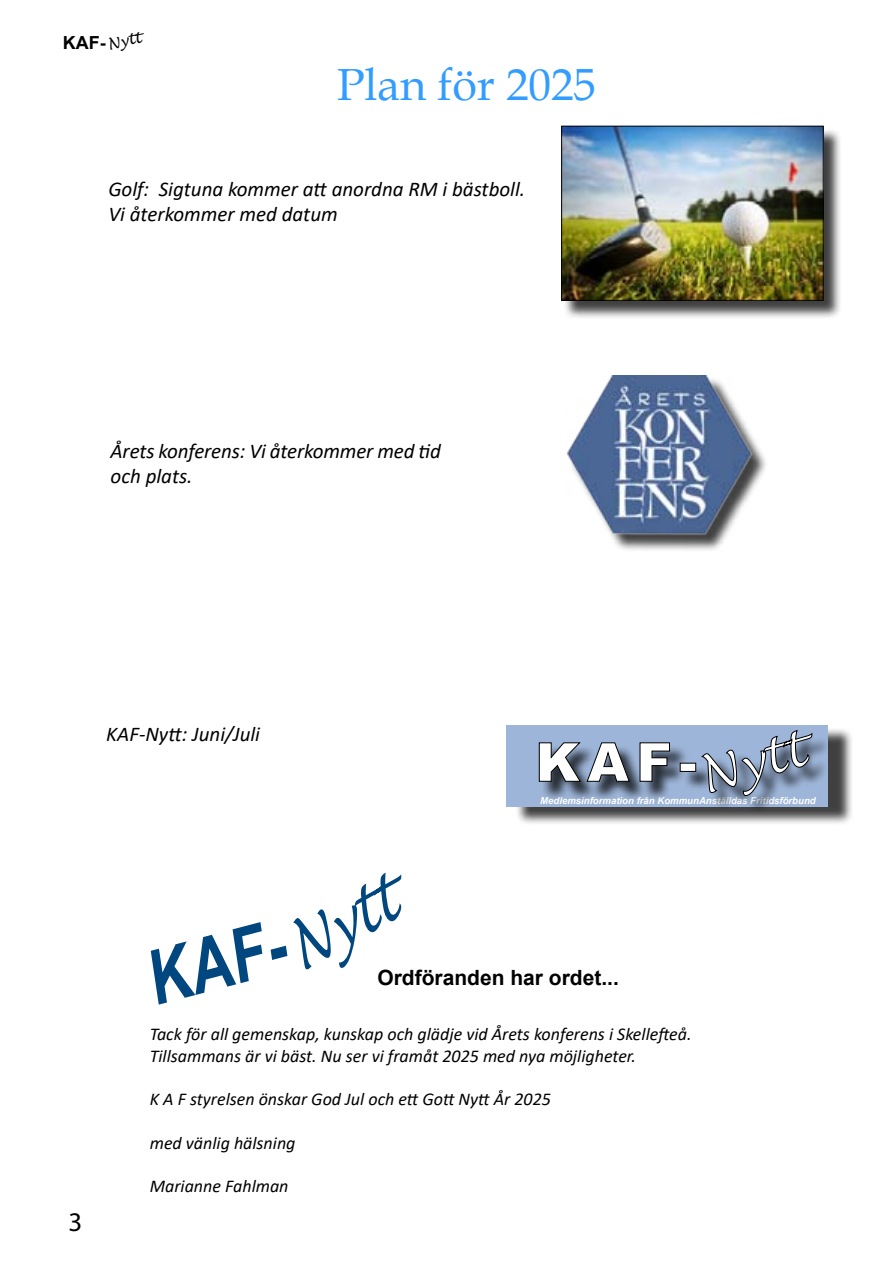
<style>
.page{position:relative;width:893px;height:1263px;background:#fff}
.page>*{position:absolute;margin:0;border:0;box-sizing:border-box;transform-origin:0 0}
.t1{font:45px "Book Antiqua";color:#329cff}
.t2{font:27px "Myriad Pro";color:#000}
.t3{font:italic 21px/25.2px "Calibri";color:#000}
.t4{font:700 21px "Arial";color:#000}
.t5{font:italic 18px/21.6px "Calibri";color:#000}
.t6{font:700 18px "Arial";color:#000}
.t7{font:italic 15px "Lucida Handwriting";color:#000}
.t8{font:italic 700 9.6px "Arial";color:#fff}
</style>
<div class="page">
<svg style="left:293px;top:873px;width:109px;height:97px"></svg>
<svg style="left:151px;top:922px;width:136px;height:82px"></svg>
<div style="left:564px;top:128px;width:279px;height:191px;background:#000;opacity:.75"></div>
<img style="left:563px;top:128px;width:259px;height:171px">
<div style="left:561px;top:126px;width:263px;height:175px;border:1px solid #000"></div>
<div style="left:570px;top:378px;width:199px;height:174px;background:#000;opacity:.75"></div>
<img style="left:567px;top:375px;width:187px;height:161px">
<div style="left:515px;top:728px;width:338px;height:97px;background:#000;opacity:.75"></div>
<div style="left:506px;top:725px;width:322px;height:82px;background:#9db5d8"></div>
<div style="left:705px;top:732px;width:126px;height:81px;background:#000;opacity:.75"></div>
<div style="left:542px;top:745px;width:172px;height:56px;background:#000;opacity:.75"></div>
<svg style="left:539px;top:730px;width:273px;height:66px"></svg>
<p class="t6" style="left:63px;top:30px;width:44px">KAF-</p>
<p class="t7" style="left:106px;top:36px;width:36px;rotate:-12deg">Nytt</p>
<h1 class="t1" style="left:337px;top:53px;width:260px">Plan för 2025</h1>
<p class="t3" style="left:108px;top:175px;width:418px">Golf: Sigtuna kommer att anordna RM i bästboll.<br>Vi återkommer med datum</p>
<p class="t3" style="left:111px;top:437px;width:332px">Årets konferens: Vi återkommer med tid och plats.</p>
<p class="t3" style="left:106px;top:721px;width:155px">KAF-Nytt: Juni/Juli</p>
<p class="t8" style="left:540px;top:794px;width:277px">Medlemsinformation från KommunAnställdas Fritidsförbund</p>
<p class="t4" style="left:377px;top:962px;width:243px">Ordföranden har ordet...</p>
<h2 class="t2" style="left:69px;top:1205px;width:15px">3</h2>
<p class="t5" style="left:150px;top:1023px;width:543px">Tack för all gemenskap, kunskap och glädje vid Årets konferens i Skellefteå.<br>Tillsammans är vi bäst. Nu ser vi framåt 2025 med nya möjligheter.</p>
<p class="t5" style="left:150px;top:1088px;width:403px">K A F styrelsen önskar God Jul och ett Gott Nytt År 2025</p>
<p class="t5" style="left:150px;top:1131px;width:147px">med vänlig hälsning</p>
<p class="t5" style="left:150px;top:1174px;width:140px">Marianne Fahlman</p>
</div>
